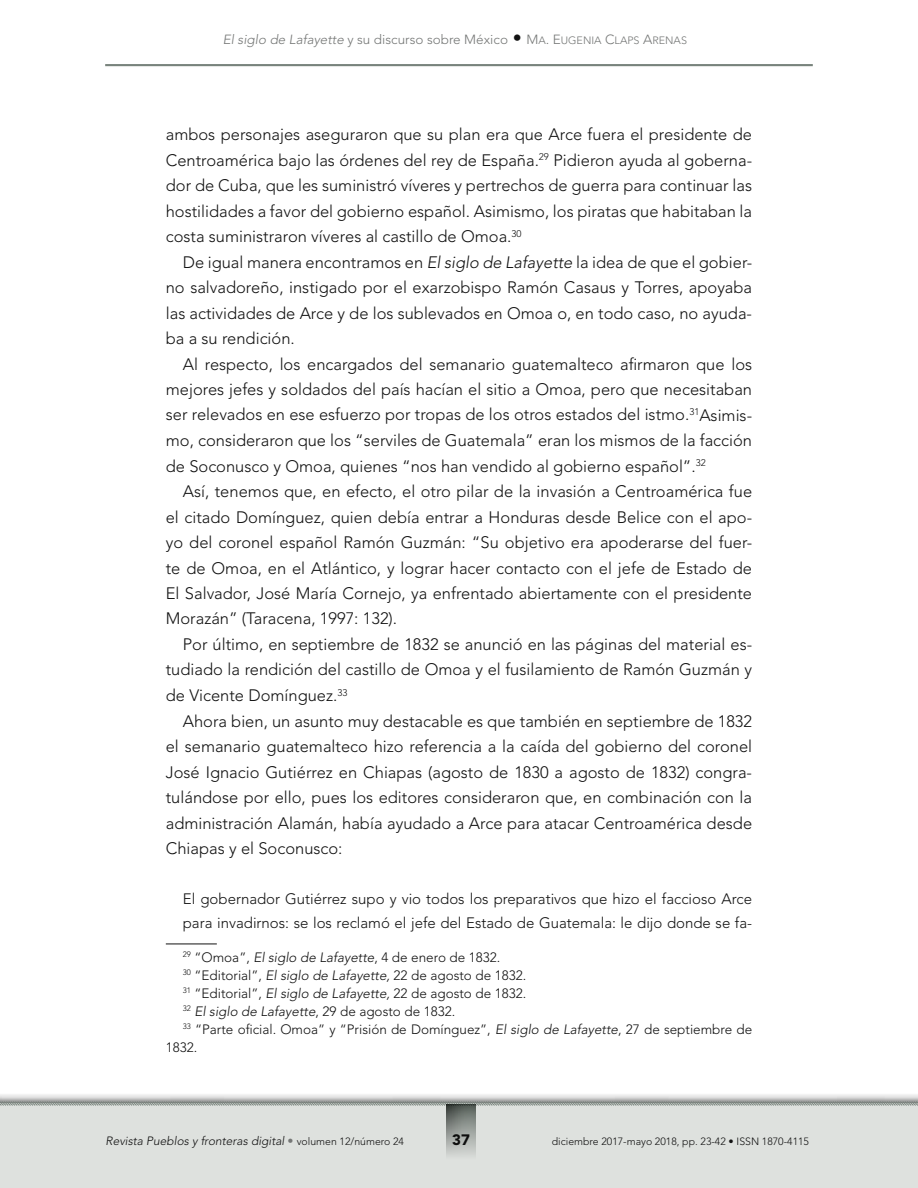
<style>
.page{position:relative;width:918px;height:1188px;background:#fff}
.page>*{position:absolute;margin:0;border:0;box-sizing:border-box;transform-origin:0 0}
.t1{font:300 16.5px/25.5px "Avenir LT Std";color:#121212;text-align:justify}
.t2{font:300 15px/24px "Avenir LT Std";color:#121212}
.t3{font:900 15px "Avenir LT Std";color:#121212}
.t4{font:300 13.5px "Avenir LT Std";color:#121212}
.t5{font:italic 300 13.5px "Avenir LT Std";color:#121212}
.t6{font:300 13.2px "Avenir LT Std";color:#757776}
.t7{font:italic 300 12px "Avenir LT Std";color:#121212}
.t8{font:300 10.5px "Avenir LT Std";color:#121212}
.s1{font-style:italic}
.s2{font-size:18px;color:#121212}
.s3{font-family:"Avenir LT Std Light SC800";font-weight:400}
.s4{font-family:"Avenir LT Std Light SC800";font-weight:400;font-size:10.65px}
.s5{font-style:normal}
.s6{font-style:normal;color:#757776}
.s7{font-style:normal;font-size:10.5px}
</style>
<div class="page">
<div style="left:0;top:1092px;width:918px;height:96px;background:#121212;opacity:.75"></div>
<div style="left:0;top:1100px;width:918px;height:88px;background:#dee1de"></div>
<hr style="left:105px;top:64px;width:708px;height:2px;background:#78837c">
<hr style="left:105px;top:68px;width:708px;height:1px;background:#78837c">
<div style="left:434px;top:1092px;width:56px;height:69px;background:#121212;opacity:.75"></div>
<hr style="left:166px;top:944px;width:51px;height:1px;background:#121212">
<p class="t6" style="left:223px;top:32px;width:466px"><span class="s1">El siglo de Lafayette</span> y su discurso sobre México <span class="s2">•</span> <span class="s3">M</span><span class="s4">A</span><span class="s3">. E</span><span class="s4">UGENIA</span> <span class="s3">C</span><span class="s4">LAPS</span> <span class="s3">A</span><span class="s4">RENAS</span></p>
<p class="t1" style="left:166px;top:122px;width:588px">ambos personajes aseguraron que su plan era que Arce fuera el presidente de Centroamérica bajo las órdenes del rey de España.<sup>29</sup> Pidieron ayuda al goberna&shy;dor de Cuba, que les suministró víveres y pertrechos de guerra para continuar las hostilidades a favor del gobierno español. Asimismo, los piratas que habitaban la costa suministraron víveres al castillo de Omoa.<sup>30</sup></p>
<p class="t1" style="left:166px;top:249px;width:588px;text-indent:17px">De igual manera encontramos en <span class="s1">El siglo de Lafayette</span> la idea de que el gobier&shy;no salvadoreño, instigado por el exarzobispo Ramón Casaus y Torres, apoyaba las actividades de Arce y de los sublevados en Omoa o, en todo caso, no ayuda&shy;ba a su rendición.</p>
<p class="t1" style="left:166px;top:351px;width:588px;text-indent:17px">Al respecto, los encargados del semanario guatemalteco afirmaron que los mejores jefes y soldados del país hacían el sitio a Omoa, pero que necesitaban ser relevados en ese esfuerzo por tropas de los otros estados del istmo.<sup>31</sup>Asimis&shy;mo, consideraron que los “serviles de Guatemala” eran los mismos de la facción de Soconusco y Omoa, quienes “nos han vendido al gobierno español”.<sup>32</sup></p>
<p class="t1" style="left:166px;top:479px;width:588px;text-indent:17px">Así, tenemos que, en efecto, el otro pilar de la invasión a Centroamérica fue el citado Domínguez, quien debía entrar a Honduras desde Belice con el apo&shy;yo del coronel español Ramón Guzmán: “Su objetivo era apoderarse del fuer&shy;te de Omoa, en el Atlántico, y lograr hacer contacto con el jefe de Estado de El Salvador, José María Cornejo, ya enfrentado abiertamente con el presidente Morazán” (Taracena, 1997: 132).</p>
<p class="t1" style="left:166px;top:632px;width:588px;text-indent:17px">Por último, en septiembre de 1832 se anunció en las páginas del material es&shy;tudiado la rendición del castillo de Omoa y el fusilamiento de Ramón Guzmán y de Vicente Domínguez.<sup>33</sup></p>
<p class="t1" style="left:166px;top:708px;width:588px;text-indent:17px">Ahora bien, un asunto muy destacable es que también en septiembre de 1832 el semanario guatemalteco hizo referencia a la caída del gobierno del coronel José Ignacio Gutiérrez en Chiapas (agosto de 1830 a agosto de 1832) congra&shy;tulándose por ello, pues los editores consideraron que, en combinación con la administración Alamán, había ayudado a Arce para atacar Centroamérica desde Chiapas y el Soconusco:</p>
<p class="t2" style="left:183px;top:886px;width:571px">El gobernador Gutiérrez supo y vio todos los preparativos que hizo el faccioso Arce para invadirnos: se los reclamó el jefe del Estado de Guatemala: le dijo donde se fa-</p>
<p class="t4" style="left:183px;top:949px;width:319px"><sup>29</sup> “Omoa”, <span class="s1">El siglo de Lafayette</span>, 4 de enero de 1832.</p>
<p class="t4" style="left:183px;top:967px;width:345px"><sup>30</sup> “Editorial”, <span class="s1">El siglo de Lafayette,</span> 22 de agosto de 1832.</p>
<p class="t4" style="left:183px;top:985px;width:345px"><sup>31</sup> “Editorial”, <span class="s1">El siglo de Lafayette,</span> 22 de agosto de 1832.</p>
<p class="t5" style="left:183px;top:1003px;width:274px"><sup>32</sup> El siglo de Lafayette<span class="s5">, 29 de agosto de 1832.</span></p>
<p class="t4" style="left:183px;top:1021px;width:571px"><sup>33</sup> “Parte oficial. Omoa” y “Prisión de Domínguez”, <span class="s1">El siglo de Lafayette</span>, 27 de septiembre de</p>
<p class="t4" style="left:166px;top:1039px;width:33px">1832.</p>
<p class="t7" style="left:106px;top:1134px;width:300px">Revista Pueblos y fronteras digital <span class="s6">•</span> <span class="s7">volumen 12/número 24</span></p>
<p class="t3" style="left:452px;top:1131px;width:19px">37</p>
<p class="t8" style="left:552px;top:1136px;width:259px">diciembre 2017-mayo 2018, pp. 23-42 • ISSN 1870-4115</p>
</div>
